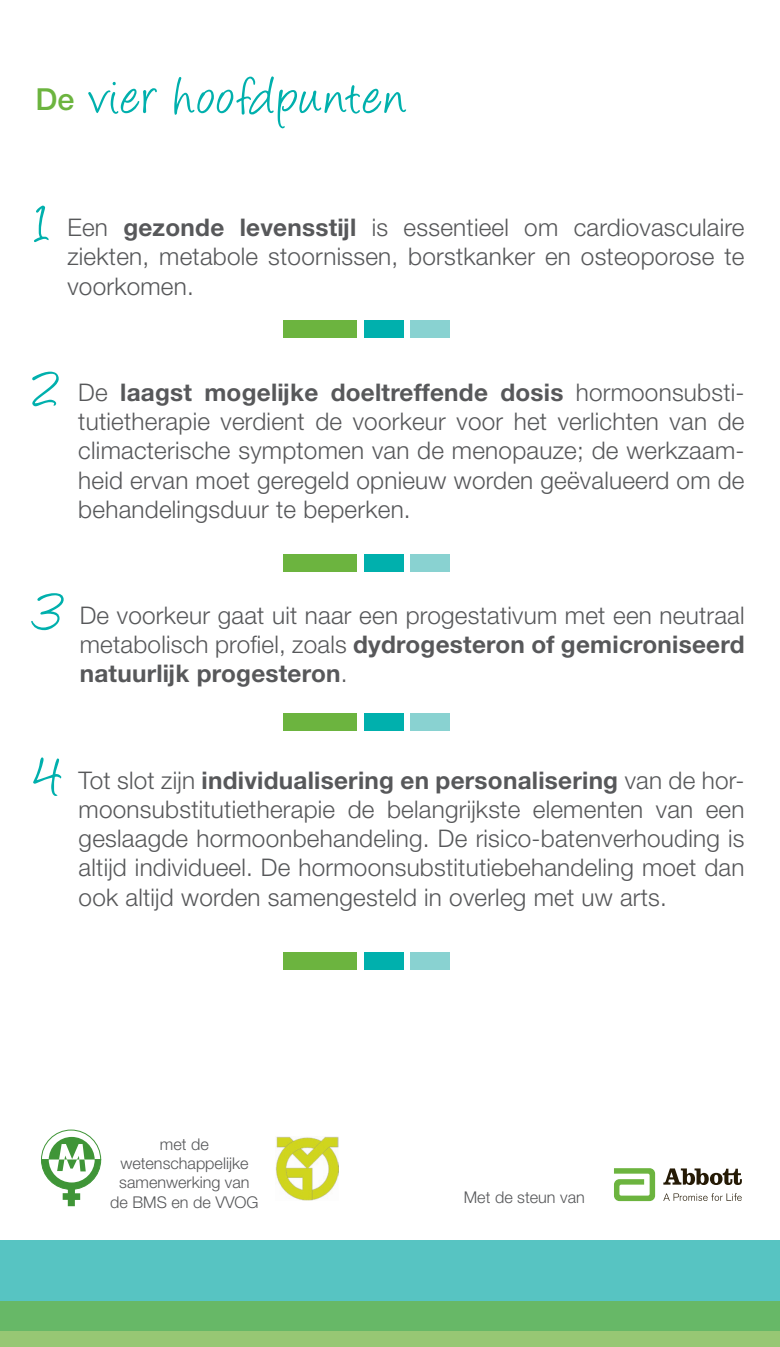
<style>
.page{position:relative;width:780px;height:1347px;background:#fff}
.page>*{position:absolute;margin:0;border:0;box-sizing:border-box;transform-origin:0 0}
.t1{font:60.75px "Angelina";letter-spacing:.04em;color:#00b0ad}
.t2{font:300 24.25px/29.2px "Helvetica Neue LT Pro";letter-spacing:.01em;color:#57585a;text-align:justify}
.t3{font:300 16.25px/19.5px "Helvetica Neue LT Pro";color:#57585a;text-align:center}
.s1{font-family:"Helvetica Neue LT Std";font-weight:500;font-size:30.25px;color:#6cb43f}
.s2{font-weight:700}
</style>
<div class="page">
<div style="left:283px;top:320px;width:74px;height:17px;background:#6cb43f"></div>
<div style="left:364px;top:320px;width:39px;height:17px;background:#00b0ad"></div>
<div style="left:410px;top:320px;width:39px;height:17px;background:#89d2d1"></div>
<div style="left:283px;top:554px;width:74px;height:17px;background:#6cb43f"></div>
<div style="left:364px;top:554px;width:39px;height:17px;background:#00b0ad"></div>
<div style="left:410px;top:554px;width:39px;height:17px;background:#89d2d1"></div>
<div style="left:283px;top:713px;width:74px;height:18px;background:#6cb43f"></div>
<div style="left:364px;top:713px;width:39px;height:18px;background:#00b0ad"></div>
<div style="left:410px;top:713px;width:39px;height:18px;background:#89d2d1"></div>
<div style="left:283px;top:952px;width:74px;height:17px;background:#6cb43f"></div>
<div style="left:364px;top:952px;width:39px;height:17px;background:#00b0ad"></div>
<div style="left:410px;top:952px;width:39px;height:17px;background:#89d2d1"></div>
<svg style="left:663px;top:1193px;width:78px;height:7px"></svg>
<svg style="left:614px;top:1168px;width:41px;height:33px"></svg>
<svg style="left:663px;top:1168px;width:78px;height:17px"></svg>
<svg style="left:41px;top:1129px;width:60px;height:77px"></svg>
<img style="left:275px;top:1136px;width:64px;height:64px">
<div style="left:0;top:1240px;width:780px;height:60px;background:#57c4c2"></div>
<div style="left:0;top:1330px;width:780px;height:16px;background:#97c774"></div>
<div style="left:0;top:1300px;width:780px;height:30px;background:#67b867"></div>
<h1 class="t1" style="left:35px;top:71px;width:372px"><span class="s1">De</span> vier hoofdpunten</h1>
<h1 class="t1" style="left:35px;top:197px;width:17px">1</h1>
<p class="t2" style="left:67px;top:212px;width:678px">Een <span class="s2">gezonde levensstĳl</span> is essentieel om cardiovasculaire ziekten, metabole stoornissen, borstkanker en osteoporose te voorkomen.</p>
<h1 class="t1" style="left:35px;top:361px;width:27px">2</h1>
<p class="t2" style="left:78px;top:377px;width:667px">De <span class="s2">laagst mogelĳke doeltreffende dosis</span> hormoonsubsti&shy;tutietherapie verdient de voorkeur voor het verlichten van de climacterische symptomen van de menopauze; de werkzaam&shy;heid ervan moet geregeld opnieuw worden geëvalueerd om de behandelingsduur te beperken.</p>
<h1 class="t1" style="left:35px;top:584px;width:29px">3</h1>
<p class="t2" style="left:80px;top:600px;width:666px">De voorkeur gaat uit naar een progestativum met een neutraal metabolisch profiel, zoals <span class="s2">dydrogesteron of gemicroniseerd natuurlĳk progesteron</span>.</p>
<h1 class="t1" style="left:35px;top:749px;width:28px">4</h1>
<p class="t2" style="left:79px;top:765px;width:667px">Tot slot zĳn <span class="s2">individualisering en personalisering</span> van de hor&shy;moonsubstitutietherapie de belangrĳkste elementen van een geslaagde hormoonbehandeling. De risico-batenverhouding is altĳd individueel. De hormoonsubstitutiebehandeling moet dan ook altĳd worden samengesteld in overleg met uw arts.</p>
<p class="t3" style="left:110px;top:1133px;width:150px">met de wetenschappelijke samenwerking van de BMS en de VVOG</p>
<p class="t3" style="left:464px;top:1186px;width:122px">Met de steun van</p>
</div>
